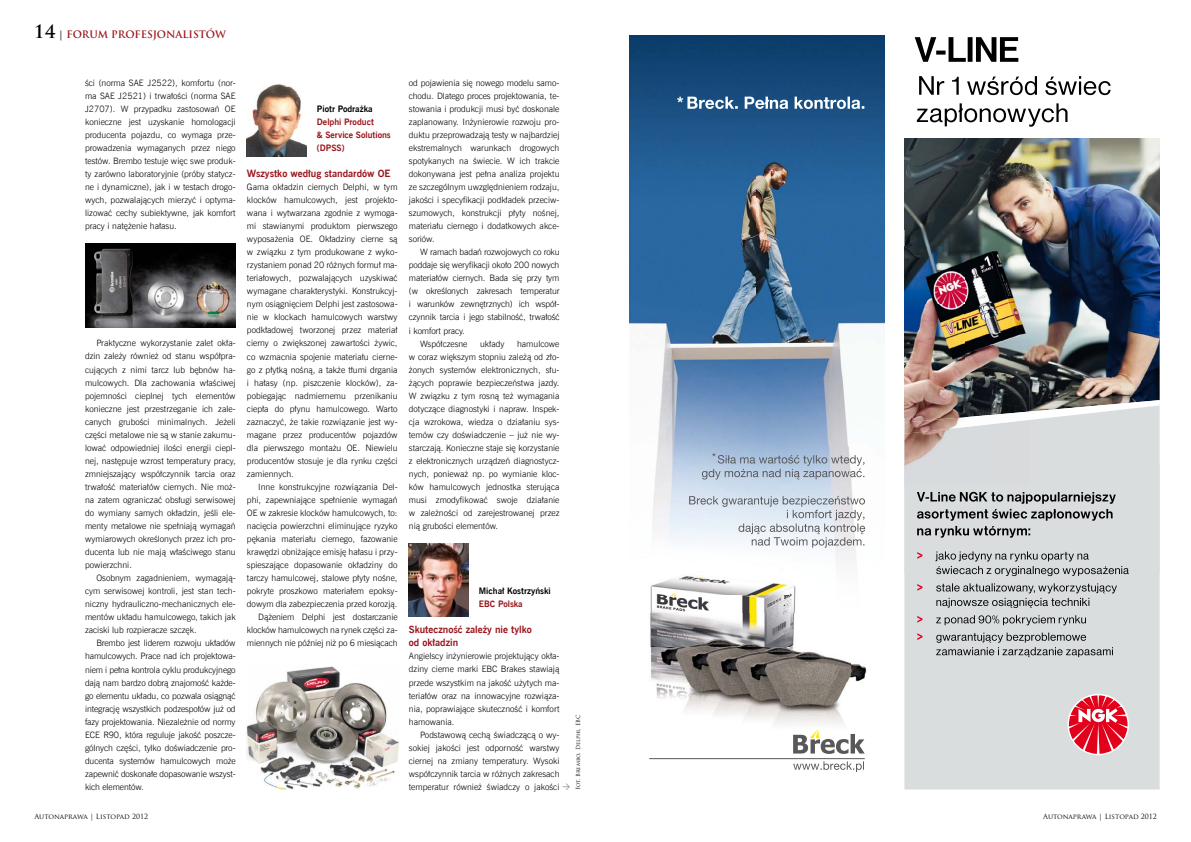
<style>
.page{position:relative;width:1191px;height:842px;background:#fff}
.page>*{position:absolute;margin:0;border:0;box-sizing:border-box;transform-origin:0 0}
.t1{font:700 10px/13px "News Goth EU";color:#9a141c}
.t2{font:700 10px "Trajan Pro";color:#9a141c}
.t3{font:8.8px/13px "News Goth Lt EU";color:#000;text-align:justify}
.t4{font:700 8.8px/13px "News Goth EU";color:#9a141c}
.t5{font:700 8.8px "News Goth EU";color:#000}
.t6{font:7px "Trajan Pro";color:#000}
.t7{font:5.5px "Trajan Pro";color:#000}
.s1{font-size:18px;color:#000}
.s2{color:#000}
</style>
<div class="page">
<img style="left:85px;top:243px;width:151px;height:85px">
<img style="left:247px;top:84px;width:59px;height:72px">
<img style="left:246px;top:666px;width:153px;height:123px">
<img style="left:409px;top:543px;width:59px;height:74px">
<img style="left:629px;top:35px;width:255px;height:561px">
<img style="left:650px;top:596px;width:59px;height:17px">
<img style="left:742px;top:596px;width:54px;height:17px">
<svg style="left:677px;top:97px;width:187px;height:12px"></svg>
<hr style="left:649px;top:758px;width:215px;height:1px;background:#58585a">
<svg style="left:793px;top:761px;width:71px;height:11px"></svg>
<img style="left:650px;top:613px;width:217px;height:127px">
<svg style="left:689px;top:496px;width:176px;height:52px"></svg>
<svg style="left:702px;top:453px;width:162px;height:26px;background:#adbbcc"></svg>
<svg style="left:793px;top:730px;width:71px;height:24px"></svg>
<div style="left:904px;top:574px;width:255px;height:215px;background:#daddde"></div>
<img style="left:904px;top:138px;width:208px;height:122px">
<img style="left:1112px;top:138px;width:47px;height:262px">
<img style="left:1029px;top:260px;width:83px;height:140px">
<div style="left:904px;top:434px;width:255px;height:140px;background:#daddde"></div>
<svg style="left:1029px;top:400px;width:130px;height:34px"></svg>
<svg style="left:1067px;top:694px;width:62px;height:61px"></svg>
<svg style="left:1069px;top:695px;width:58px;height:59px;background:#e75b6b"></svg>
<svg style="left:914px;top:37px;width:104px;height:25px"></svg>
<svg style="left:919px;top:76px;width:25px;height:19px"></svg>
<svg style="left:952px;top:77px;width:6px;height:18px"></svg>
<svg style="left:967px;top:76px;width:143px;height:19px"></svg>
<svg style="left:916px;top:103px;width:151px;height:24px"></svg>
<img style="left:904px;top:247px;width:60px;height:165px">
<img style="left:964px;top:247px;width:65px;height:165px">
<img style="left:904px;top:434px;width:25px;height:51px">
<div style="left:929px;top:434px;width:66px;height:51px;background:#d7dbde"></div>
<div style="left:995px;top:434px;width:34px;height:51px;background:#d8dadc"></div>
<img style="left:904px;top:412px;width:125px;height:22px">
<svg style="left:917px;top:492px;width:198px;height:46px;background:#aeb1b2"></svg>
<svg style="left:917px;top:552px;width:5px;height:7px"></svg>
<svg style="left:935px;top:551px;width:193px;height:25px;background:#b7baba"></svg>
<svg style="left:917px;top:584px;width:5px;height:7px"></svg>
<svg style="left:936px;top:583px;width:181px;height:25px;background:#b4b7b8"></svg>
<svg style="left:917px;top:616px;width:5px;height:7px"></svg>
<svg style="left:936px;top:615px;width:150px;height:10px"></svg>
<svg style="left:917px;top:633px;width:5px;height:7px"></svg>
<svg style="left:936px;top:633px;width:177px;height:24px;background:#b3b5b6"></svg>
<p class="t2" style="left:34px;top:28px;width:194px"><span class="s1">14</span> <span class="s2">|</span> FORUM PROFESJONALISTÓW</p>
<p class="t3" style="left:85px;top:76px;width:152px">ści (norma SAE J2522), komfortu (nor&shy;ma SAE J2521) i trwałości (norma SAE J2707). W przypadku zastosowań OE konieczne jest uzyskanie homologacji producenta pojazdu, co wymaga prze&shy;prowadzenia wymaganych przez niego testów. Brembo testuje więc swe produk&shy;ty zarówno laboratoryjnie (próby statycz&shy;ne i dynamiczne), jak i w testach drogo&shy;wych, pozwalających mierzyć i optyma&shy;lizować cechy subiektywne, jak komfort pracy i natężenie hałasu.</p>
<p class="t3" style="left:85px;top:337px;width:152px;text-indent:11px">Praktyczne wykorzystanie zalet okła&shy;dzin zależy również od stanu współpra&shy;cujących z nimi tarcz lub bębnów ha&shy;mulcowych. Dla zachowania właściwej pojemności cieplnej tych elementów konieczne jest przestrzeganie ich zale&shy;canych grubości minimalnych. Jeżeli części metalowe nie są w stanie zakumu&shy;lować odpowiedniej ilości energii ciepl&shy;nej, następuje wzrost temperatury pracy, zmniejszający współczynnik tarcia oraz trwałość materiałów ciernych. Nie moż&shy;na zatem ograniczać obsługi serwisowej do wymiany samych okładzin, jeśli ele&shy;menty metalowe nie spełniają wymagań wymiarowych określonych przez ich pro&shy;ducenta lub nie mają właściwego stanu powierzchni.</p>
<p class="t3" style="left:85px;top:572px;width:152px;text-indent:11px">Osobnym zagadnieniem, wymagają&shy;cym serwisowej kontroli, jest stan tech&shy;niczny hydrauliczno-mechanicznych ele&shy;mentów układu hamulcowego, takich jak zaciski lub rozpieracze szczęk.</p>
<p class="t3" style="left:85px;top:637px;width:152px;text-indent:11px">Brembo jest liderem rozwoju układów hamulcowych. Prace nad ich projektowa&shy;niem i pełna kontrola cyklu produkcyjnego dają nam bardzo dobrą znajomość każde&shy;go elementu układu, co pozwala osiągnąć integrację wszystkich podzespołów już od fazy projektowania. Niezależnie od normy ECE R90, która reguluje jakość poszcze&shy;gólnych części, tylko doświadczenie pro&shy;ducenta systemów hamulcowych może zapewnić doskonałe dopasowanie wszyst&shy;kich elementów.</p>
<p class="t5" style="left:317px;top:103px;width:57px">Piotr Podrażka</p>
<p class="t4" style="left:317px;top:115px;width:75px">Delphi Product<br>&amp; Service Solutions (DPSS)</p>
<p class="t1" style="left:247px;top:167px;width:145px">Wszystko według standardów OE</p>
<p class="t3" style="left:247px;top:180px;width:152px">Gama okładzin ciernych Delphi, w tym klocków hamulcowych, jest projekto&shy;wana i wytwarzana zgodnie z wymoga&shy;mi stawianymi produktom pierwszego wyposażenia OE. Okładziny cierne są w związku z tym produkowane z wyko&shy;rzystaniem ponad 20 różnych formuł ma&shy;teriałowych, pozwalających uzyskiwać wymagane charakterystyki. Konstrukcyj&shy;nym osiągnięciem Delphi jest zastosowa&shy;nie w klockach hamulcowych warstwy podkładowej tworzonej przez materiał cierny o zwiększonej zawartości żywic, co wzmacnia spojenie materiału cierne&shy;go z płytką nośną, a także tłumi drgania i hałasy (np. piszczenie klocków), za&shy;pobiegając nadmiernemu przenikaniu ciepła do płynu hamulcowego. Warto zaznaczyć, że takie rozwiązanie jest wy&shy;magane przez producentów pojazdów dla pierwszego montażu OE. Niewielu producentów stosuje je dla rynku części zamiennych.</p>
<p class="t3" style="left:247px;top:480px;width:152px;text-align:right">Inne konstrukcyjne rozwiązania Del&shy;phi, zapewniające spełnienie wymagań OE w zakresie klocków hamulcowych, to: nacięcia powierzchni eliminujące ryzyko pękania materiału ciernego, fazowanie krawędzi obniżające emisję hałasu i przy&shy;spieszające dopasowanie okładziny do tarczy hamulcowej, stalowe płyty nośne, pokryte proszkowo materiałem epoksy&shy;dowym dla zabezpieczenia przed korozją.<br>Dążeniem Delphi jest dostarczanie klocków hamulcowych na rynek części za&shy;miennych nie później niż po 6 miesiącach</p>
<p class="t3" style="left:409px;top:76px;width:152px">od pojawienia się nowego modelu samo&shy;chodu. Dlatego proces projektowania, te&shy;stowania i produkcji musi być doskonale zaplanowany. Inżynierowie rozwoju pro&shy;duktu przeprowadzają testy w najbardziej ekstremalnych warunkach drogowych spotykanych na świecie. W ich trakcie dokonywana jest pełna analiza projektu ze szczególnym uwzględnieniem rodzaju, jakości i specyfikacji podkładek przeciw&shy;szumowych, konstrukcji płyty nośnej, materiału ciernego i dodatkowych akce&shy;soriów.</p>
<p class="t3" style="left:420px;top:246px;width:141px">W ramach badań rozwojowych co roku</p>
<p class="t3" style="left:409px;top:259px;width:152px">poddaje się weryfikacji około 200 nowych</p>
<p class="t3" style="left:409px;top:272px;width:152px">materiałów ciernych. Bada się przy tym</p>
<p class="t3" style="left:409px;top:285px;width:152px">(w określonych zakresach temperatur</p>
<p class="t3" style="left:409px;top:298px;width:152px">i warunków zewnętrznych) ich współ-</p>
<p class="t3" style="left:409px;top:311px;width:152px">czynnik tarcia i jego stabilność, trwałość</p>
<p class="t3" style="left:409px;top:324px;width:57px">i komfort pracy.</p>
<p class="t3" style="left:420px;top:337px;width:49px">Współczesne</p>
<p class="t3" style="left:480px;top:337px;width:26px">układy</p>
<p class="t3" style="left:409px;top:337px;width:152px;text-indent:108px">hamulcowe w coraz większym stopniu zależą od zło&shy;żonych systemów elektronicznych, słu&shy;żących poprawie bezpieczeństwa jazdy.<br>W związku z tym rosną też wymagania dotyczące diagnostyki i napraw. Inspek&shy;cja wzrokowa, wiedza o działaniu sys&shy;temów czy doświadczenie – już nie wy&shy;starczają. Konieczne staje się korzystanie z elektronicznych urządzeń diagnostycz&shy;nych, ponieważ np. po wymianie kloc&shy;ków hamulcowych jednostka sterująca musi zmodyfikować swoje działanie w zależności od zarejestrowanej przez nią grubości elementów.</p>
<p class="t5" style="left:479px;top:586px;width:73px">Michał Kostrzyński</p>
<p class="t4" style="left:479px;top:598px;width:45px">EBC Polska</p>
<p class="t1" style="left:409px;top:624px;width:124px">Skuteczność zależy nie tylko od okładzin</p>
<p class="t3" style="left:409px;top:650px;width:152px">Angielscy inżynierowie projektujący okła&shy;dziny cierne marki EBC Brakes stawiają przede wszystkim na jakość użytych ma&shy;teriałów oraz na innowacyjne rozwiąza&shy;nia, poprawiające skuteczność i komfort hamowania.</p>
<p class="t3" style="left:409px;top:728px;width:152px;text-indent:11px">Podstawową cechą świadczącą o wy&shy;sokiej jakości jest odporność warstwy ciernej na zmiany temperatury. Wysoki współczynnik tarcia w różnych zakresach temperatur również świadczy o jakości</p>
<p class="t7" style="left:574px;top:790px;width:77px;rotate:-90deg">Fot. Brembo, Delphi, EBC</p>
<p class="t6" style="left:34px;top:812px;width:115px">Autonaprawa | Listopad 2012</p>
<p class="t6" style="left:1043px;top:812px;width:115px">Autonaprawa | Listopad 2012</p>
</div>
